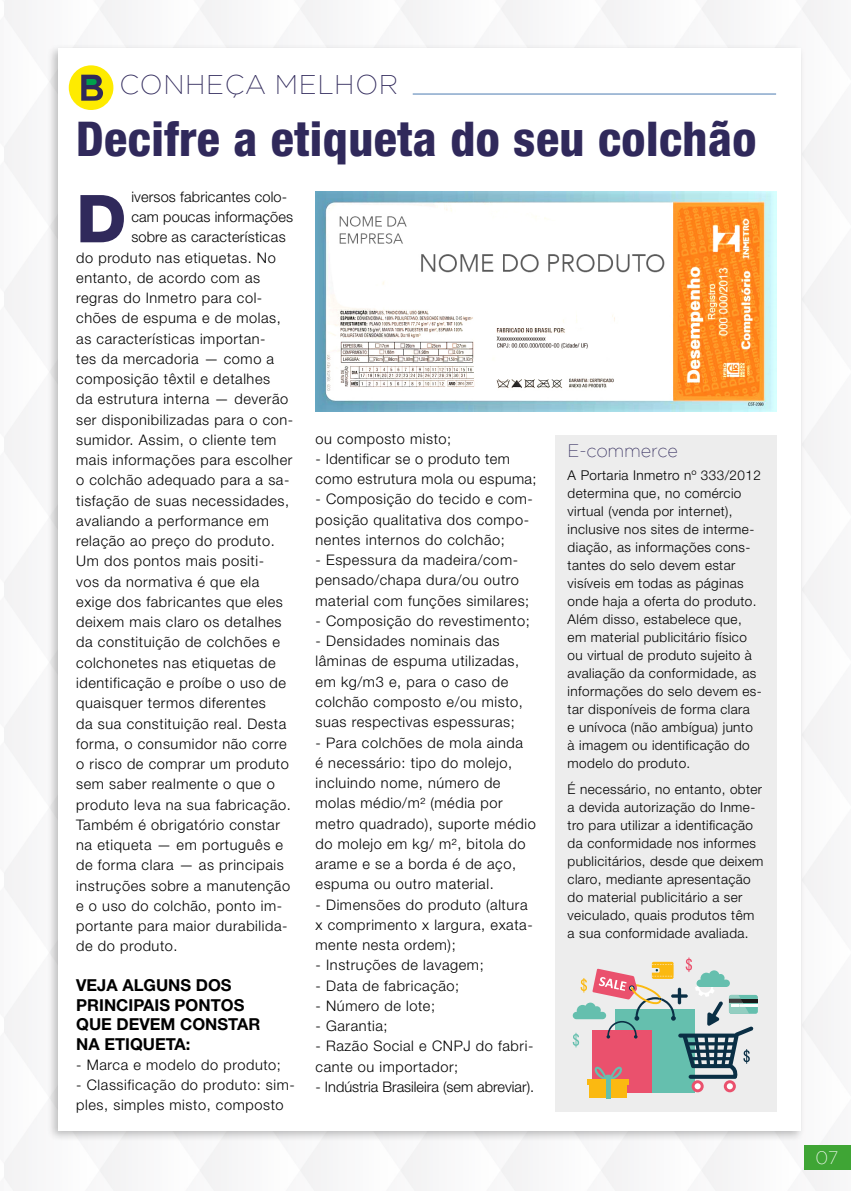
<style>
.page{position:relative;width:851px;height:1191px;background:#fff}
.page>*{position:absolute;margin:0;border:0;box-sizing:border-box;transform-origin:0 0}
.t1{font:800 66.15px "Helvetica Neue LT Std";color:#30295b}
.t2{font:800 condensed 48px "Helvetica Neue LT Std";letter-spacing:.01em;color:#30295b}
.t3{font:200 27px "Gotham";letter-spacing:.025em;color:#30295b}
.t4{font:200 18px "Gotham";letter-spacing:-.01em;color:#30295b}
.t5{font:200 18px "Gotham";color:#fff}
.t6{font:700 16.5px/19.5px "Helvetica Neue LT Std";color:#000}
.t7{font:300 14.55px/20.2px "Helvetica Neue LT Std";letter-spacing:.04em;color:#000}
.t8{font:300 14.55px "Helvetica Neue LT Std";letter-spacing:.01em;color:#000}
.t9{font:300 14.55px "Helvetica Neue LT Std";color:#000}
.t10{font:300 14.55px "Helvetica Neue LT Std";letter-spacing:.02em;color:#000}
.t11{font:300 13.5px/18px "Helvetica Neue LT Std";letter-spacing:.03em;color:#000}
</style>
<div class="page">
<img style="left:4px;top:0;width:846px;height:1191px">
<div style="left:47px;top:43px;width:758px;height:1099px;background:#000;opacity:.24"></div>
<div style="left:58px;top:48px;width:742px;height:1083px;background:#fff"></div>
<div style="left:804px;top:1144px;width:46px;height:25px;background:#3fa535"></div>
<svg style="left:69px;top:65px;width:44px;height:45px"></svg>
<div style="left:554px;top:435px;width:222px;height:676px;background:#ededed"></div>
<img style="left:315px;top:191px;width:461px;height:221px">
<svg style="left:723px;top:1080px;width:12px;height:12px"></svg>
<svg style="left:691px;top:1080px;width:12px;height:12px"></svg>
<div style="left:589px;top:1084px;width:38px;height:14px;background:#fbb911"></div>
<div style="left:605px;top:1079px;width:5px;height:19px;background:#65bfae"></div>
<svg style="left:572px;top:957px;width:185px;height:132px"></svg>
<hr style="left:412px;top:94px;width:364px;height:1px;background:#4d7bb1">
<h3 class="t3" style="left:119px;top:70px;width:280px">CONHEÇA MELHOR</h3>
<h2 class="t2" style="left:76px;top:109px;width:681px">Decifre a etiqueta do seu colchão</h2>
<h1 class="t1" style="left:76px;top:179px;width:52px">D</h1>
<p class="t8" style="left:131px;top:188px;width:157px">iversos fabricantes colo-</p>
<p class="t8" style="left:131px;top:208px;width:163px">cam poucas informações</p>
<p class="t10" style="left:131px;top:228px;width:156px">sobre as características</p>
<p class="t7" style="left:76px;top:247px;width:201px">do produto nas etiquetas. No</p>
<p class="t7" style="left:76px;top:267px;width:185px">entanto, de acordo com as</p>
<p class="t7" style="left:76px;top:287px;width:188px">regras do Inmetro para col-</p>
<p class="t7" style="left:76px;top:308px;width:206px">chões de espuma e de molas,</p>
<p class="t7" style="left:76px;top:328px;width:191px">as características importan-</p>
<p class="t7" style="left:76px;top:348px;width:199px">tes da mercadoria — como a</p>
<p class="t7" style="left:76px;top:368px;width:195px">composição têxtil e detalhes</p>
<p class="t7" style="left:76px;top:389px;width:214px">da estrutura interna — deverão</p>
<p class="t7" style="left:76px;top:409px;width:218px">ser disponibilizadas para o con-</p>
<p class="t7" style="left:76px;top:429px;width:202px">sumidor. Assim, o cliente tem</p>
<p class="t7" style="left:76px;top:449px;width:218px">mais informações para escolher</p>
<p class="t7" style="left:76px;top:470px;width:215px">o colchão adequado para a sa-</p>
<p class="t7" style="left:76px;top:490px;width:214px">tisfação de suas necessidades,</p>
<p class="t7" style="left:76px;top:510px;width:194px">avaliando a performance em</p>
<p class="t7" style="left:76px;top:530px;width:200px">relação ao preço do produto.</p>
<p class="t7" style="left:76px;top:551px;width:189px">Um dos pontos mais positi-</p>
<p class="t7" style="left:76px;top:571px;width:185px">vos da normativa é que ela</p>
<p class="t7" style="left:76px;top:591px;width:208px">exige dos fabricantes que eles</p>
<p class="t7" style="left:76px;top:611px;width:207px">deixem mais claro os detalhes</p>
<p class="t7" style="left:76px;top:632px;width:205px">da constituição de colchões e</p>
<p class="t7" style="left:76px;top:652px;width:201px">colchonetes nas etiquetas de</p>
<p class="t7" style="left:76px;top:672px;width:211px">identificação e proíbe o uso de</p>
<p class="t7" style="left:76px;top:692px;width:191px">quaisquer termos diferentes</p>
<p class="t7" style="left:76px;top:713px;width:211px">da sua constituição real. Desta</p>
<p class="t7" style="left:76px;top:733px;width:212px">forma, o consumidor não corre</p>
<p class="t7" style="left:76px;top:753px;width:214px">o risco de comprar um produto</p>
<p class="t7" style="left:76px;top:773px;width:200px">sem saber realmente o que o</p>
<p class="t7" style="left:76px;top:794px;width:216px">produto leva na sua fabricação.</p>
<p class="t7" style="left:76px;top:814px;width:205px">Também é obrigatório constar</p>
<p class="t7" style="left:76px;top:834px;width:208px">na etiqueta — em português e</p>
<p class="t7" style="left:76px;top:854px;width:209px">de forma clara — as principais</p>
<p class="t7" style="left:76px;top:875px;width:215px">instruções sobre a manutenção</p>
<p class="t7" style="left:76px;top:895px;width:207px">e o uso do colchão, ponto im-</p>
<p class="t7" style="left:76px;top:915px;width:213px">portante para maior durabilida-</p>
<p class="t7" style="left:76px;top:935px;width:103px">de do produto.</p>
<p class="t6" style="left:76px;top:975px;width:185px">VEJA ALGUNS DOS<br>PRINCIPAIS PONTOS<br>QUE DEVEM CONSTAR<br>NA ETIQUETA:</p>
<p class="t7" style="left:76px;top:1054px;width:206px">- Marca e modelo do produto;</p>
<p class="t7" style="left:76px;top:1074px;width:220px">- Classificação do produto: sim&shy;ples, simples misto, composto</p>
<p class="t7" style="left:315px;top:428px;width:137px">ou composto misto;</p>
<p class="t7" style="left:315px;top:448px;width:222px">- Identificar se o produto tem como estrutura mola ou espuma;</p>
<p class="t7" style="left:315px;top:489px;width:219px">- Composição do tecido e com&shy;posição qualitativa dos compo&shy;nentes internos do colchão;</p>
<p class="t7" style="left:315px;top:549px;width:215px">- Espessura da madeira/com&shy;pensado/chapa dura/ou outro material com funções similares;</p>
<p class="t7" style="left:315px;top:610px;width:216px">- Composição do revestimento;</p>
<p class="t7" style="left:315px;top:630px;width:209px">- Densidades nominais das lâminas de espuma utilizadas, em kg/m3 e, para o caso de colchão composto e/ou misto, suas respectivas espessuras;</p>
<p class="t7" style="left:315px;top:732px;width:222px">- Para colchões de mola ainda<br>é necessário: tipo do molejo, incluindo nome, número de molas médio/m² (média por metro quadrado), suporte médio do molejo em kg/ m², bitola do arame e se a borda é de aço, espuma ou outro material.</p>
<p class="t7" style="left:315px;top:894px;width:219px">- Dimensões do produto (altura x comprimento x largura, exata&shy;mente nesta ordem);</p>
<p class="t7" style="left:315px;top:954px;width:170px">- Instruções de lavagem;</p>
<p class="t7" style="left:315px;top:975px;width:145px">- Data de fabricação;</p>
<p class="t7" style="left:315px;top:995px;width:121px">- Número de lote;</p>
<p class="t7" style="left:315px;top:1015px;width:74px">- Garantia;</p>
<p class="t7" style="left:315px;top:1035px;width:219px">- Razão Social e CNPJ do fabri&shy;cante ou importador;</p>
<p class="t9" style="left:315px;top:1077px;width:220px">- Indústria Brasileira (sem abreviar).</p>
<p class="t4" style="left:567px;top:440px;width:112px">E-commerce</p>
<p class="t11" style="left:567px;top:465px;width:196px">A Portaria Inmetro nº 333/2012 determina que, no comércio virtual (venda por internet), inclusive nos sites de interme&shy;diação, as informações cons&shy;tantes do selo devem estar visíveis em todas as páginas onde haja a oferta do produto.<br>Além disso, estabelece que, em material publicitário físico ou virtual de produto sujeito à avaliação da conformidade, as informações do selo devem es&shy;tar disponíveis de forma clara<br>e unívoca (não ambígua) junto à imagem ou identificação do modelo do produto.</p>
<p class="t11" style="left:567px;top:780px;width:197px">É necessário, no entanto, obter a devida autorização do Inme&shy;tro para utilizar a identificação da conformidade nos informes publicitários, desde que deixem claro, mediante apresentação do material publicitário a ser veiculado, quais produtos têm a sua conformidade avaliada.</p>
<p class="t5" style="left:815px;top:1147px;width:24px">07</p>
</div>
